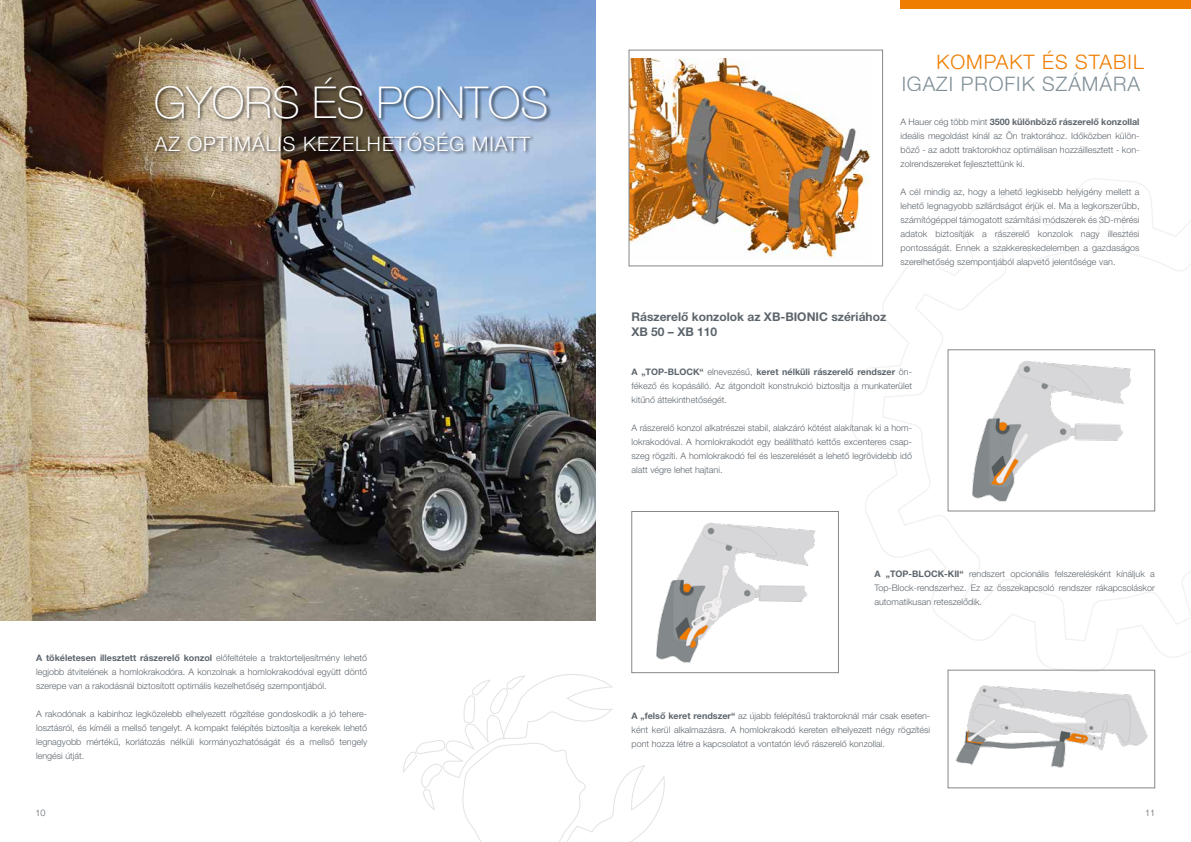
<style>
.page{position:relative;width:1191px;height:842px;background:#fff}
.page>*{position:absolute;margin:0;border:0;box-sizing:border-box;transform-origin:0 0}
.t1{font:100 44px "Helvetica Neue LT Pro";color:#fff}
.t2{font:300 20px "Helvetica Neue LT Pro";letter-spacing:.05em;color:#fff}
.t3{font:300 20px "Helvetica Neue LT Pro";letter-spacing:.05em;color:#808f97}
.t4{font:300 20px "Helvetica Neue LT Pro";letter-spacing:.05em;color:#ef7d00}
.t5{font:700 12px/15px "Helvetica Neue LT Pro";color:#5d656c}
.t6{font:300 9px/14px "Helvetica Neue LT Pro";color:#5d656c;text-align:justify}
.s1{font-weight:700}
</style>
<div class="page">
<svg style="left:851px;top:179px;width:340px;height:493px"></svg>
<img style="left:0;top:0;width:595px;height:620px">
<img style="left:955px;top:685px;width:193px;height:83px">
<div style="left:947px;top:670px;width:208px;height:118px;border:1px solid #878787"></div>
<img style="left:962px;top:352px;width:190px;height:157px">
<div style="left:947px;top:350px;width:208px;height:161px;border:1px solid #878787"></div>
<img style="left:656px;top:522px;width:160px;height:141px">
<div style="left:631px;top:511px;width:207px;height:162px;border:1px solid #878787"></div>
<img style="left:631px;top:59px;width:240px;height:201px">
<div style="left:629px;top:50px;width:254px;height:216px;border:1px solid #878787"></div>
<div style="left:900px;top:0;width:291px;height:9px;background:#ef7d00"></div>
<svg style="left:403px;top:671px;width:263px;height:171px"></svg>
<div style="left:154px;top:76px;width:398px;height:48px;background:#000;opacity:.7"></div>
<div style="left:154px;top:131px;width:381px;height:25px;background:#000;opacity:.7"></div>
<h1 class="t1" style="left:154px;top:77px;width:396px">GYORS ÉS PONTOS</h1>
<h2 class="t2" style="left:155px;top:131px;width:377px">AZ OPTIMÁLIS KEZELHETŐSÉG MIATT</h2>
<p class="t6" style="left:36px;top:651px;width:333px"><span class="s1">A tökéletesen illesztett rászerelő konzol</span> előfeltétele a traktorteljesítmény lehető legjobb átvitelének a homlokrakodóra. A konzolnak a homlokrakodóval együtt döntő szerepe van a rakodásnál biztosított optimális kezelhetőség szempontjából.</p>
<p class="t6" style="left:36px;top:707px;width:333px">A rakodónak a kabinhoz legközelebb elhelyezett rögzítése gondoskodik a jó tehere&shy;losztásról, és kíméli a mellső tengelyt. A kompakt felépítés biztosítja a kerekek lehető legnagyobb mértékű, korlátozás nélküli kormányozhatóságát és a mellső tengely lengési útját.</p>
<h2 class="t4" style="left:936px;top:50px;width:209px">KOMPAKT ÉS STABIL</h2>
<h2 class="t3" style="left:901px;top:71px;width:240px">IGAZI PROFIK SZÁMÁRA</h2>
<p class="t6" style="left:900px;top:115px;width:240px">A Hauer cég több mint <span class="s1">3500 különböző rászerelő konzollal </span>ideális megoldást kínál az Ön traktorához. Időközben külön&shy;böző - az adott traktorokhoz optimálisan hozzáillesztett - kon&shy;zolrendszereket fejlesztettünk ki.</p>
<p class="t6" style="left:900px;top:185px;width:240px">A cél mindig az, hogy a lehető legkisebb helyigény mellett a lehető legnagyobb szilárdságot érjük el. Ma a legkorszerűbb, számítógéppel támogatott számítási módszerek és 3D-mérési adatok biztosítják a rászerelő konzolok nagy illesztési pontosságát. Ennek a szakkereskedelemben a gazdaságos szerelhetőség szempontjából alapvető jelentősége van.</p>
<h3 class="t5" style="left:631px;top:309px;width:256px">Rászerelő konzolok az XB-BIONIC szériához<br>XB 50 – XB 110</h3>
<p class="t6" style="left:631px;top:365px;width:282px"><span class="s1">A „TOP-BLOCK“</span> elnevezésű, <span class="s1">keret nélküli rászerelő rendszer</span> ön&shy;fékező és kopásálló. Az átgondolt konstrukció biztosítja a munkaterület kitűnő áttekinthetőségét.</p>
<p class="t6" style="left:631px;top:421px;width:282px">A rászerelő konzol alkatrészei stabil, alakzáró kötést alakítanak ki a hom&shy;lokrakodóval. A homlokrakodót egy beállítható kettős excenteres csap&shy;szeg rögzíti. A homlokrakodó fel és leszerelését a lehető legrövidebb idő alatt végre lehet hajtani.</p>
<p class="t6" style="left:874px;top:567px;width:282px"><span class="s1">A „TOP-BLOCK-KII“</span> rendszert opcionális felszerelésként kínáljuk a Top-Block-rendszerhez. Ez az összekapcsoló rendszer rákapcsoláskor automatikusan reteszelődik.</p>
<p class="t6" style="left:631px;top:709px;width:300px"><span class="s1">A „felső keret rendszer“</span> az újabb felépítésű traktoroknál már csak eseten&shy;ként kerül alkalmazásra. A homlokrakodó kereten elhelyezett négy rögzítési pont hozza létre a kapcsolatot a vontatón lévő rászerelő konzollal.</p>
<p class="t6" style="left:35px;top:805px;width:12px">10</p>
<p class="t6" style="left:1145px;top:805px;width:12px">11</p>
</div>
